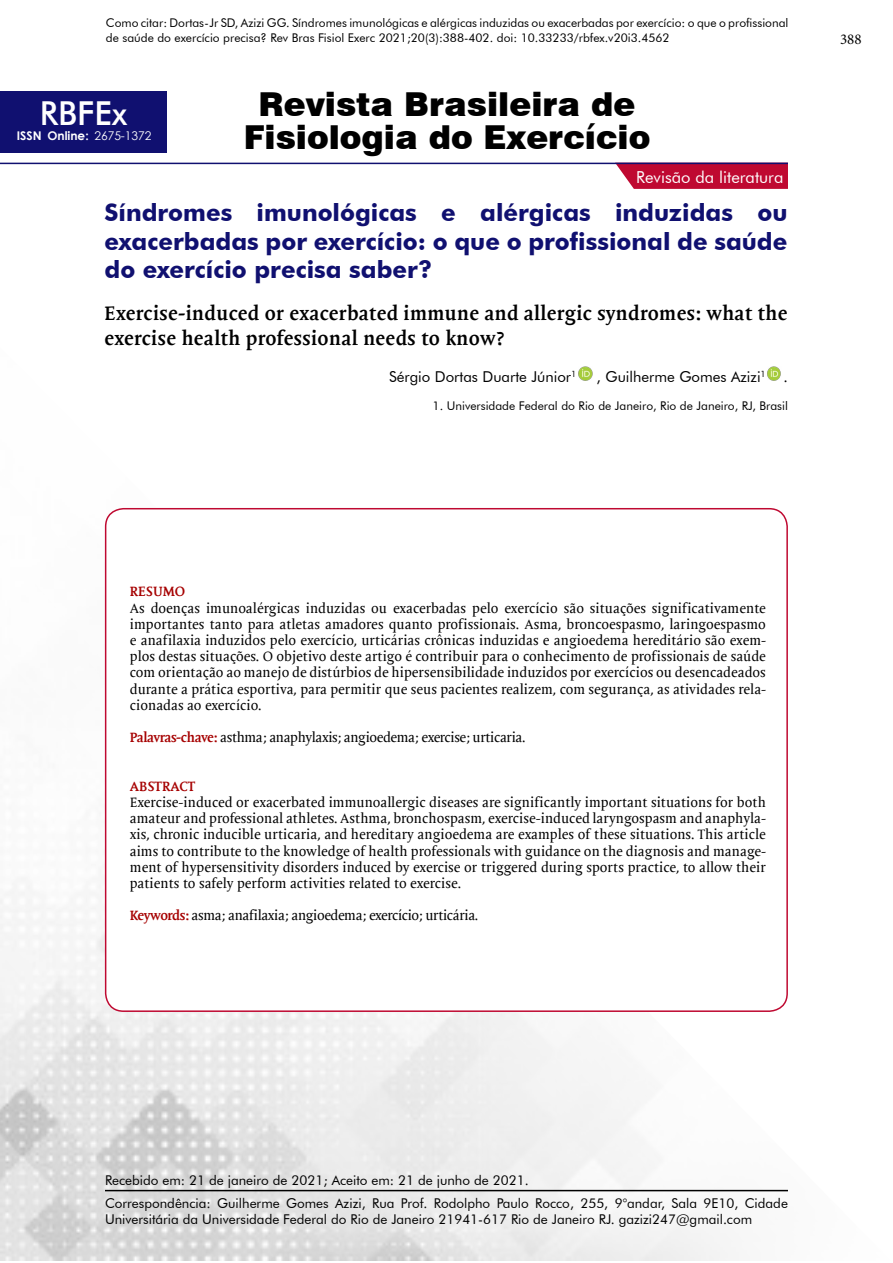
<style>
.page{position:relative;width:893px;height:1263px;background:#fff}
.page>*{position:absolute;margin:0;border:0;box-sizing:border-box;transform-origin:0 0}
.t1{font:900 33px "Swiss 721 BT";color:#000}
.t2{font:500 33px "Futura BT";color:#fff}
.t3{font:700 24px/28.8px "Futura BT";color:#101070;text-align:justify}
.t4{font:700 19.5px/25.5px "Mantika Book W01";letter-spacing:.02em;color:#000}
.t5{font:16.5px "Futura BT";color:#fff}
.t6{font:15px "Futura BT";color:#000}
.t7{font:15px "Minion Pro";color:#000}
.t8{font:13.5px/16.2px "Mantika Book W01";letter-spacing:-.03em;color:#000;text-align:justify}
.t9{font:13.5px/16.2px "Futura BT";color:#000}
.t10{font:700 13.5px "Mantika Book W01";color:#a60000}
.t11{font:12px/14.4px "Futura BT";color:#000}
.t12{font:700 12px "Century Gothic";color:#fff}
.s1{font-weight:400}
.s2{font-weight:700;color:#a60000}
</style>
<div class="page">
<img style="left:0;top:371px;width:788px;height:890px">
<hr style="left:105px;top:1190px;width:683px;height:1px;background:#000">
<div style="left:0;top:91px;width:167px;height:62px;background:#101070"></div>
<svg style="left:615px;top:164px;width:173px;height:25px;background:#c1183d"></svg>
<hr style="left:0;top:163px;width:788px;height:1px;background:#101070">
<img style="left:578px;top:366px;width:14px;height:14px">
<img style="left:767px;top:366px;width:14px;height:14px">
<div style="left:106px;top:509px;width:681px;height:502px;background:#fff;border-radius:18px"></div>
<p class="t11" style="left:106px;top:16px;width:684px">Como citar: Dortas-Jr SD, Azizi GG. Síndromes imunológicas e alérgicas induzidas ou exacerbadas por exercício: o que o profissional de saúde do exercício precisa? Rev Bras Fisiol Exerc 2021;20(3):388-402. doi: 10.33233/rbfex.v20i3.4562</p>
<h1 class="t1" style="left:259px;top:84px;width:378px">Revista Brasileira de</h1>
<h1 class="t2" style="left:40px;top:93px;width:89px">RBFEx</h1>
<p class="t12" style="left:17px;top:127px;width:136px">ISSN Online: <span class="s1">2675-1372</span></p>
<h1 class="t1" style="left:244px;top:117px;width:408px">Fisiologia do Exercício</h1>
<p class="t5" style="left:636px;top:167px;width:149px">Revisão da literatura</p>
<h2 class="t3" style="left:105px;top:198px;width:684px">Síndromes imunológicas e alérgicas induzidas ou exacerbadas por exercício: o que o profissional de saúde do exercício precisa saber?</h2>
<h3 class="t4" style="left:105px;top:300px;width:684px">Exercise-induced or exacerbated immune and allergic syndromes: what the exercise health professional needs to know?</h3>
<p class="t6" style="left:389px;top:367px;width:189px">Sérgio Dortas Duarte Júnior<sup>1</sup></p>
<p class="t6" style="left:597px;top:367px;width:193px">, Guilherme Gomes Azizi<sup>1</sup> .</p>
<p class="t11" style="left:433px;top:399px;width:357px">1. Universidade Federal do Rio de Janeiro, Rio de Janeiro, RJ, Brasil</p>
<p class="t7" style="left:840px;top:29px;width:23px">388</p>
<p class="t10" style="left:130px;top:584px;width:57px">RESUMO</p>
<p class="t8" style="left:130px;top:600px;width:638px">As doenças imunoalérgicas induzidas ou exacerbadas pelo exercício são situações significativamente importantes tanto para atletas amadores quanto profissionais. Asma, broncoespasmo, laringoespasmo e anafilaxia induzidos pelo exercício, urticárias crônicas induzidas e angioedema hereditário são exem&shy;plos destas situações. O objetivo deste artigo é contribuir para o conhecimento de profissionais de saúde com orientação ao manejo de distúrbios de hipersensibilidade induzidos por exercícios ou desencadeados durante a prática esportiva, para permitir que seus pacientes realizem, com segurança, as atividades rela&shy;cionadas ao exercício.</p>
<p class="t8" style="left:130px;top:730px;width:397px"><span class="s2">Palavras-chave:</span> asthma; anaphylaxis; angioedema; exercise; urticaria.</p>
<p class="t10" style="left:130px;top:778px;width:67px">ABSTRACT</p>
<p class="t8" style="left:130px;top:794px;width:638px">Exercise-induced or exacerbated immunoallergic diseases are significantly important situations for both amateur and professional athletes. Asthma, bronchospasm, exercise-induced laryngospasm and anaphyla&shy;xis, chronic inducible urticaria, and hereditary angioedema are examples of these situations. This article aims to contribute to the knowledge of health professionals with guidance on the diagnosis and manage&shy;ment of hypersensitivity disorders induced by exercise or triggered during sports practice, to allow their patients to safely perform activities related to exercise.</p>
<p class="t8" style="left:130px;top:908px;width:350px"><span class="s2">Keywords:</span> asma; anafilaxia; angioedema; exercício; urticária.</p>
<p class="t9" style="left:105px;top:1171px;width:425px">Recebido em: 21 de janeiro de 2021; Aceito em: 21 de junho de 2021.</p>
<p class="t9" style="left:105px;top:1195px;width:684px">Correspondência: Guilherme Gomes Azizi, Rua Prof. Rodolpho Paulo Rocco, 255, 9°andar, Sala 9E10, Cidade<br>Universitária da Universidade Federal do Rio de Janeiro 21941-617 Rio de Janeiro RJ. gazizi247@gmail.com</p>
</div>
